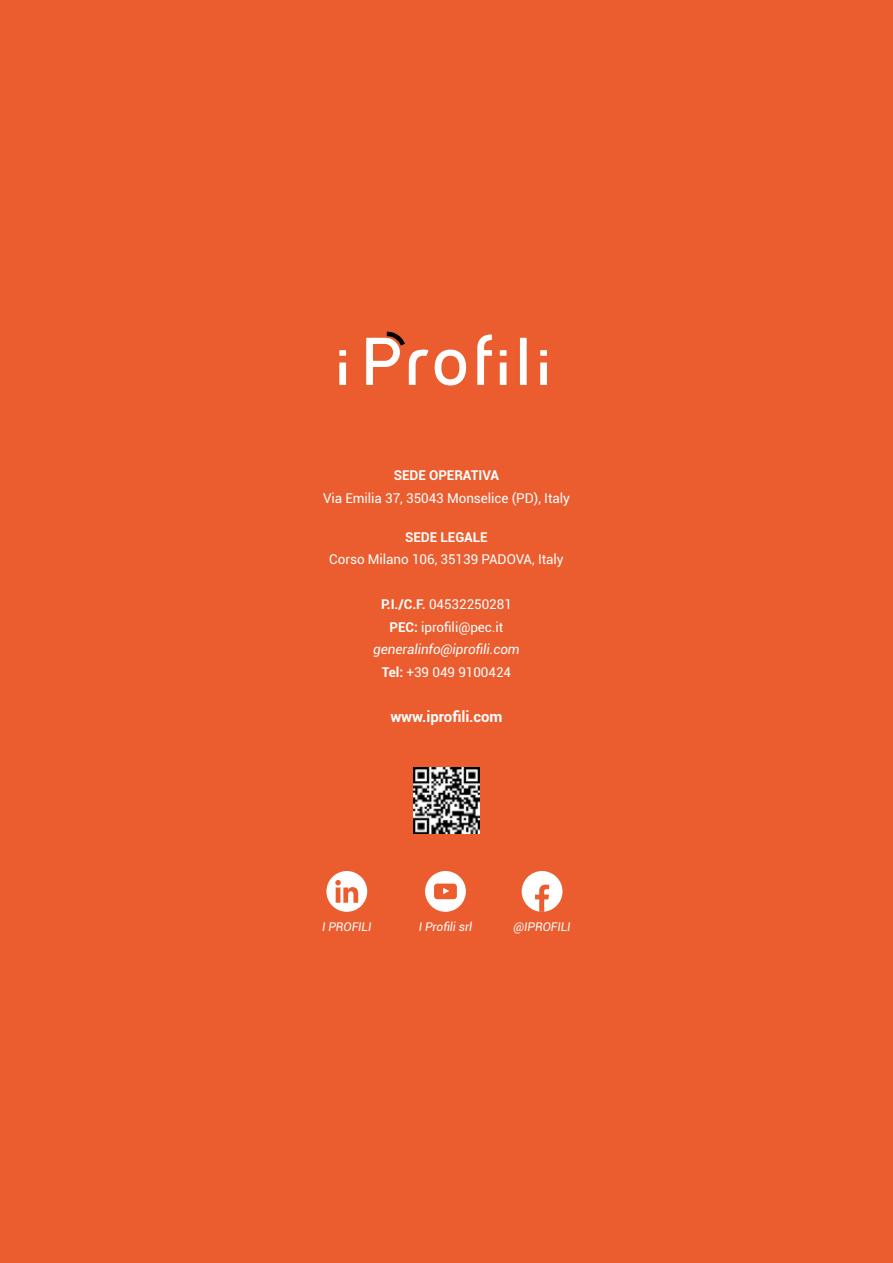
<style>
.page{position:relative;width:893px;height:1263px;background:#eb5c2e}
.page>*{position:absolute;margin:0;border:0;box-sizing:border-box;transform-origin:0 0}
.t1{font:700 15px "Roboto";letter-spacing:-.005em;color:#fff}
.t2{font:13.5px/22.5px "Roboto";letter-spacing:-.005em;color:#fff;text-align:center}
.t3{font:700 13.5px "Roboto";letter-spacing:-.005em;color:#fff}
.t4{font:italic 12px "Roboto";letter-spacing:-.005em;color:#fff}
.s1{font-weight:700}
.s2{font-style:italic}
</style>
<div class="page">
<svg style="left:339px;top:350px;width:7px;height:35px"></svg>
<svg style="left:435px;top:350px;width:31px;height:35px"></svg>
<svg style="left:477px;top:334px;width:15px;height:51px"></svg>
<svg style="left:500px;top:350px;width:6px;height:35px"></svg>
<div style="left:520px;top:338px;width:7px;height:47px;background:#fff"></div>
<svg style="left:540px;top:350px;width:7px;height:35px"></svg>
<svg style="left:366px;top:331px;width:63px;height:54px"></svg>
<div style="left:522px;top:871px;width:40px;height:41px;background:#fff;border-radius:50%"></div>
<svg style="left:535px;top:885px;width:14px;height:27px"></svg>
<svg style="left:326px;top:871px;width:41px;height:41px"></svg>
<svg style="left:425px;top:871px;width:41px;height:41px"></svg>
<img style="left:413px;top:767px;width:66px;height:66px">
<p class="t3" style="left:394px;top:466px;width:107px">SEDE OPERATIVA</p>
<p class="t2" style="left:323px;top:486px;width:248px">Via Emilia 37, 35043 Monselice (PD), Italy</p>
<p class="t3" style="left:405px;top:527px;width:84px">SEDE LEGALE</p>
<p class="t2" style="left:329px;top:548px;width:236px">Corso Milano 106, 35139 PADOVA, Italy</p>
<p class="t2" style="left:373px;top:593px;width:148px"><span class="s1">P.I./C.F.</span> 04532250281<br><span class="s1">PEC:</span> iprofili@pec.it <span class="s2">generalinfo@iprofili.com<br></span><span class="s1">Tel:</span> +39 049 9100424</p>
<p class="t1" style="left:390px;top:706px;width:114px">www.iprofili.com</p>
<p class="t4" style="left:322px;top:919px;width:51px">I PROFILI</p>
<p class="t4" style="left:419px;top:919px;width:55px">I Profili srl</p>
<p class="t4" style="left:514px;top:918px;width:59px">@IPROFILI</p>
</div>
